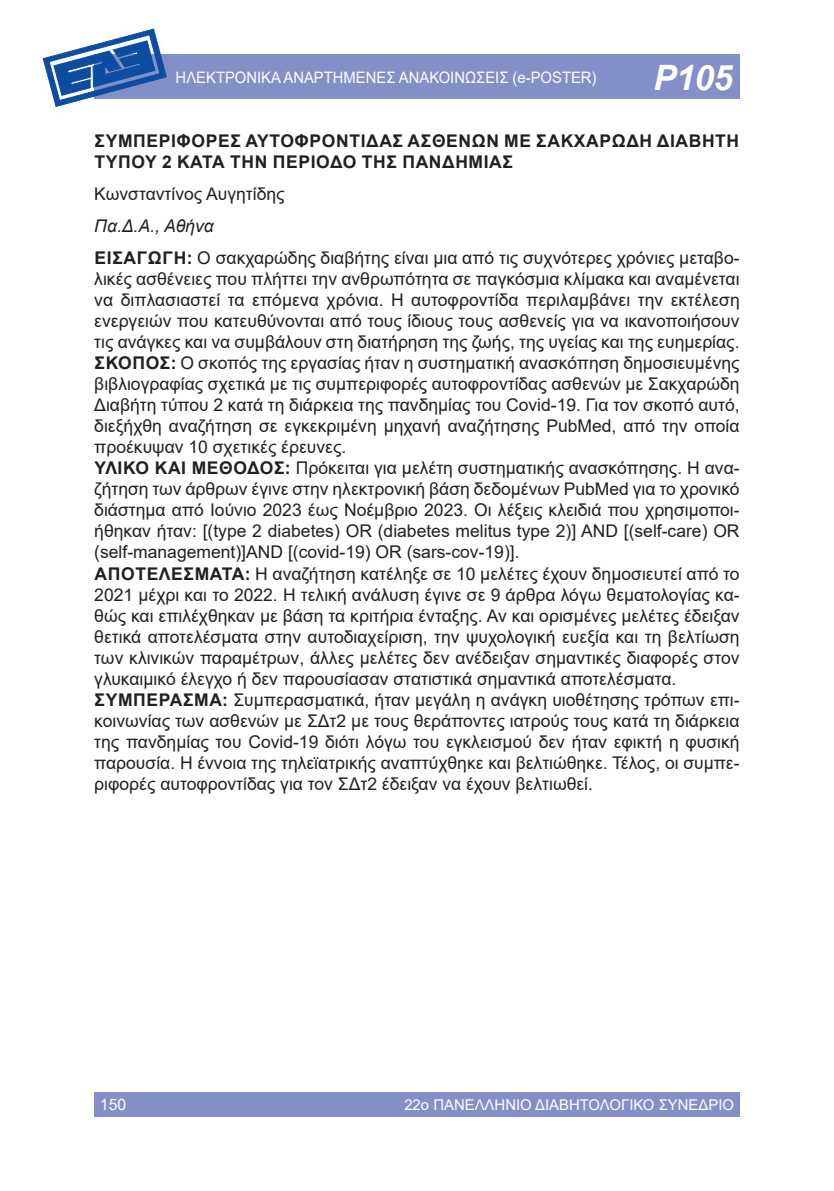
<style>
.page{position:relative;width:834px;height:1191px;background:#fff}
.page>*{position:absolute;margin:0;border:0;box-sizing:border-box;transform-origin:0 0}
.t1{font:italic 700 35px "Arial";color:#fff}
.body_text_1st_par{font:17.5px/21px "Arial";color:#231f20;text-align:justify}
.titlos{font:700 17.5px/21px "Arial";letter-spacing:.035em;color:#231f20}
.names{font:17.5px "Arial";color:#231f20}
.nosokomeio{font:italic 17.5px "Arial";color:#231f20}
.t2{font:15.75px "Arial";color:#fff;scale:.94 1}
.t3{font:15.75px "Arial";color:#fff}
.t4{font:14.88px "Arial";color:#fff}
.s1{font-weight:700}
</style>
<div class="page">
<div style="left:94px;top:1091px;width:645px;height:25px;background:#838fc7"></div>
<div style="left:94px;top:55px;width:645px;height:44px;background:#838fc7"></div>
<svg style="left:43px;top:29px;width:124px;height:78px"></svg>
<p class="t3" style="left:276px;top:66px;width:284px">ΠΡΟΦΟΡΙΚΕΣ ΑΝΑΚΟΙΝΩΣΕΙΣ (ORAL)</p>
<p class="t1" style="left:653px;top:54px;width:81px">P105</p>
<p class="t2" style="left:176px;top:66px;width:449px">ΗΛΕΚΤΡΟΝΙΚΑ ΑΝΑΡΤΗΜΕΝΕΣ ΑΝΑΚΟΙΝΩΣΕΙΣ (e-POSTER)</p>
<p class="titlos" style="left:95px;top:130px;width:646px">ΣΥΜΠΕΡΙΦΟΡΕΣ ΑΥΤΟΦΡΟΝΤΙΔΑΣ ΑΣΘΕΝΩΝ ΜΕ ΣΑΚΧΑΡΩΔΗ ΔΙΑΒΗΤΗ<br>ΤΥΠΟΥ 2 ΚΑΤΑ ΤΗΝ ΠΕΡΙΟΔΟ ΤΗΣ ΠΑΝΔΗΜΙΑΣ</p>
<p class="names" style="left:94px;top:182px;width:192px">Κωνσταντίνος Αυγητίδης</p>
<p class="nosokomeio" style="left:94px;top:215px;width:121px">Πα.Δ.Α., Αθήνα</p>
<p class="body_text_1st_par" style="left:94px;top:248px;width:646px"><span class="s1">ΕΙΣΑΓΩΓΗ:</span> Ο σακχαρώδης διαβήτης είναι μια από τις συχνότερες χρόνιες μεταβο&shy;λικές ασθένειες που πλήττει την ανθρωπότητα σε παγκόσμια κλίμακα και αναμένεται να διπλασιαστεί τα επόμενα χρόνια. Η αυτοφροντίδα περιλαμβάνει την εκτέλεση ενεργειών που κατευθύνονται από τους ίδιους τους ασθενείς για να ικανοποιήσουν τις ανάγκες και να συμβάλουν στη διατήρηση της ζωής, της υγείας και της ευημερίας.</p>
<p class="body_text_1st_par" style="left:94px;top:353px;width:646px"><span class="s1">ΣΚΟΠΟΣ:</span> Ο σκοπός της εργασίας ήταν η συστηματική ανασκόπηση δημοσιευμένης βιβλιογραφίας σχετικά με τις συμπεριφορές αυτοφροντίδας ασθενών με Σακχαρώδη Διαβήτη τύπου 2 κατά τη διάρκεια της πανδημίας του Covid-19. Για τον σκοπό αυτό, διεξήχθη αναζήτηση σε εγκεκριμένη μηχανή αναζήτησης PubMed, από την οποία προέκυψαν 10 σχετικές έρευνες.</p>
<p class="body_text_1st_par" style="left:94px;top:458px;width:646px"><span class="s1">ΥΛΙΚΟ ΚΑΙ ΜΕΘΟΔΟΣ:</span> Πρόκειται για μελέτη συστηματικής ανασκόπησης. Η ανα&shy;ζήτηση των άρθρων έγινε στην ηλεκτρονική βάση δεδομένων PubMed για το χρονικό διάστημα από Ιούνιο 2023 έως Νοέμβριο 2023. Οι λέξεις κλειδιά που χρησιμοποι&shy;ήθηκαν ήταν: [(type 2 diabetes) OR (diabetes melitus type 2)] AND [(self-care) OR (self-management)]AND [(covid-19) OR (sars-cov-19)].</p>
<p class="body_text_1st_par" style="left:94px;top:563px;width:646px"><span class="s1">ΑΠΟΤΕΛΕΣΜΑΤΑ:</span> Η αναζήτηση κατέληξε σε 10 μελέτες έχουν δημοσιευτεί από το 2021 μέχρι και το 2022. Η τελική ανάλυση έγινε σε 9 άρθρα λόγω θεματολογίας κα&shy;θώς και επιλέχθηκαν με βάση τα κριτήρια ένταξης. Αν και ορισμένες μελέτες έδειξαν θετικά αποτελέσματα στην αυτοδιαχείριση, την ψυχολογική ευεξία και τη βελτίωση των κλινικών παραμέτρων, άλλες μελέτες δεν ανέδειξαν σημαντικές διαφορές στον γλυκαιμικό έλεγχο ή δεν παρουσίασαν στατιστικά σημαντικά αποτελέσματα.</p>
<p class="body_text_1st_par" style="left:94px;top:689px;width:646px"><span class="s1">ΣΥΜΠΕΡΑΣΜΑ:</span> Συμπερασματικά, ήταν μεγάλη η ανάγκη υιοθέτησης τρόπων επι&shy;κοινωνίας των ασθενών με ΣΔτ2 με τους θεράποντες ιατρούς τους κατά τη διάρκεια της πανδημίας του Covid-19 διότι λόγω του εγκλεισμού δεν ήταν εφικτή η φυσική παρουσία. Η έννοια της τηλεϊατρικής αναπτύχθηκε και βελτιώθηκε. Τέλος, οι συμπε&shy;ριφορές αυτοφροντίδας για τον ΣΔτ2 έδειξαν να έχουν βελτιωθεί.</p>
<p class="t3" style="left:100px;top:1093px;width:28px">150</p>
<p class="t4" style="left:404px;top:1094px;width:331px">22ο ΠΑΝΕΛΛΗΝΙΟ ΔΙΑΒΗΤΟΛΟΓΙΚΟ ΣΥΝΕΔΡΙΟ</p>
</div>
